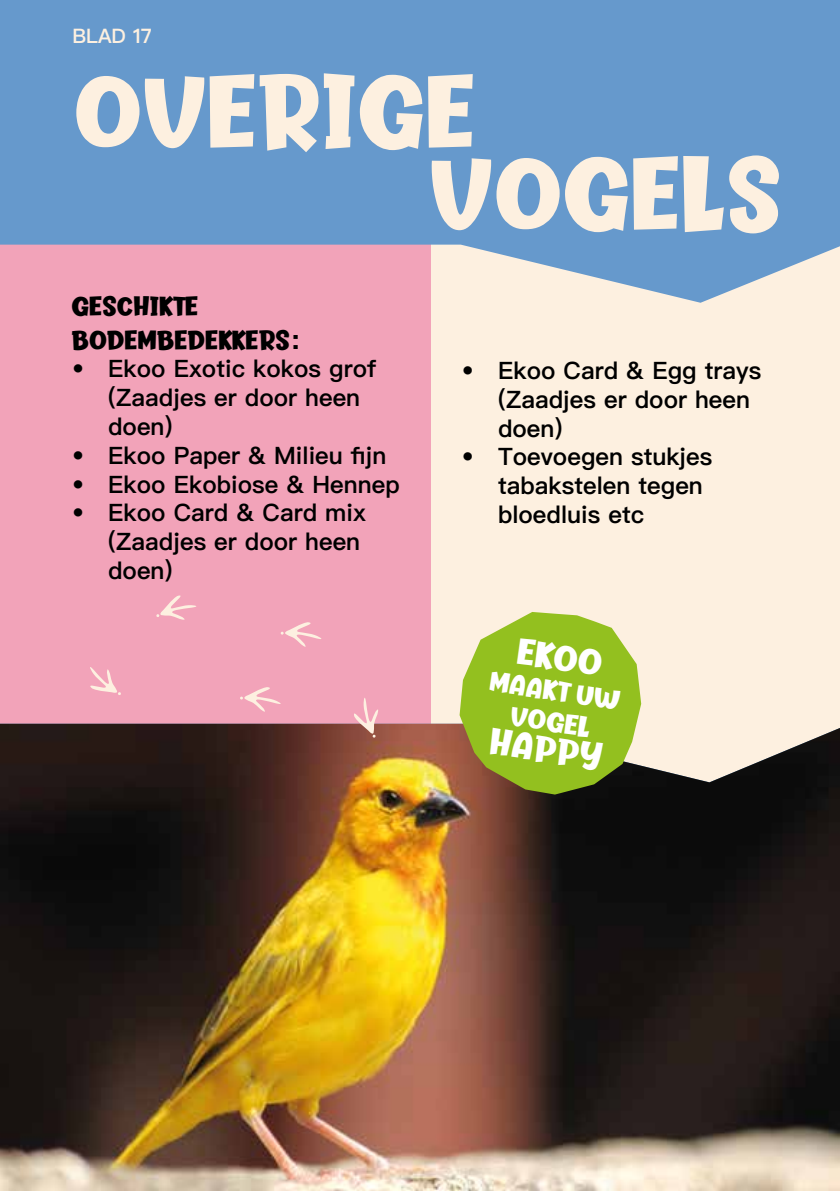
<style>
.page{position:relative;width:840px;height:1191px;background:#fff}
.page>*{position:absolute;margin:0;border:0;box-sizing:border-box;transform-origin:0 0}
.t1{font:106.8px/82px "Butter Layer";color:#fdf0e0}
.t2{font:38.2px "Butter Layer";color:#fff}
.t3{font:29.2px/31px "Butter Layer";color:#fff;text-align:center}
.t4{font:28px/33.6px "Butter Layer";color:#000}
.t5{font:600 24px/28.8px "Ping Fang SC";color:#000}
.t6{font:600 20px "Ping Fang SC";color:#fdf0e0}
.s1{font-family:"Helvetica";font-weight:700}
</style>
<div class="page">
<div style="left:0;top:79px;width:839px;height:1112px;background:#f2a3b9"></div>
<div style="left:431px;top:241px;width:408px;height:567px;background:#fdf0e0"></div>
<svg style="left:0;top:0;width:839px;height:303px;fill:#69c"></svg>
<img style="left:0;top:723px;width:839px;height:468px">
<svg style="left:459px;top:612px;width:181px;height:182px"></svg>
<svg style="left:240px;top:687px;width:41px;height:25px"></svg>
<svg style="left:280px;top:622px;width:41px;height:25px"></svg>
<svg style="left:156px;top:595px;width:40px;height:25px"></svg>
<svg style="left:353px;top:698px;width:25px;height:40px"></svg>
<svg style="left:90px;top:667px;width:31px;height:28px"></svg>
<p class="t6" style="left:72px;top:23px;width:81px">BLAD 17</p>
<h1 class="t1" style="left:431px;top:79px;width:354px;text-indent:-355px">OVERIGE<br>VOGELS</h1>
<p class="t4" style="left:72px;top:291px;width:229px">GESCHIKTE<br>BODEMBEDEKKERS<span class="s1">:</span></p>
<p class="t5" style="left:108px;top:354px;width:269px;text-indent:-36px">• Ekoo Exotic kokos grof (Zaadjes er door heen doen)</p>
<p class="t5" style="left:72px;top:440px;width:315px">• Ekoo Paper &amp; Milieu fijn</p>
<p class="t5" style="left:72px;top:469px;width:329px">• Ekoo Ekobiose &amp; Hennep</p>
<p class="t5" style="left:108px;top:498px;width:259px;text-indent:-36px">• Ekoo Card &amp; Card mix (Zaadjes er door heen doen)</p>
<p class="t5" style="left:497px;top:356px;width:265px;text-indent:-36px">• Ekoo Card &amp; Egg trays (Zaadjes er door heen doen)</p>
<p class="t5" style="left:497px;top:442px;width:216px;text-indent:-36px">• Toevoegen stukjes tabakstelen tegen bloedluis etc</p>
<h2 class="t2" style="left:520px;top:636px;width:87px;rotate:8deg">EKOO</h2>
<p class="t3" style="left:492px;top:668px;width:132px;rotate:8deg">MAAKT UW<br>VOGEL</p>
<h2 class="t2" style="left:492px;top:726px;width:115px;rotate:8deg">HAPPY</h2>
</div>
